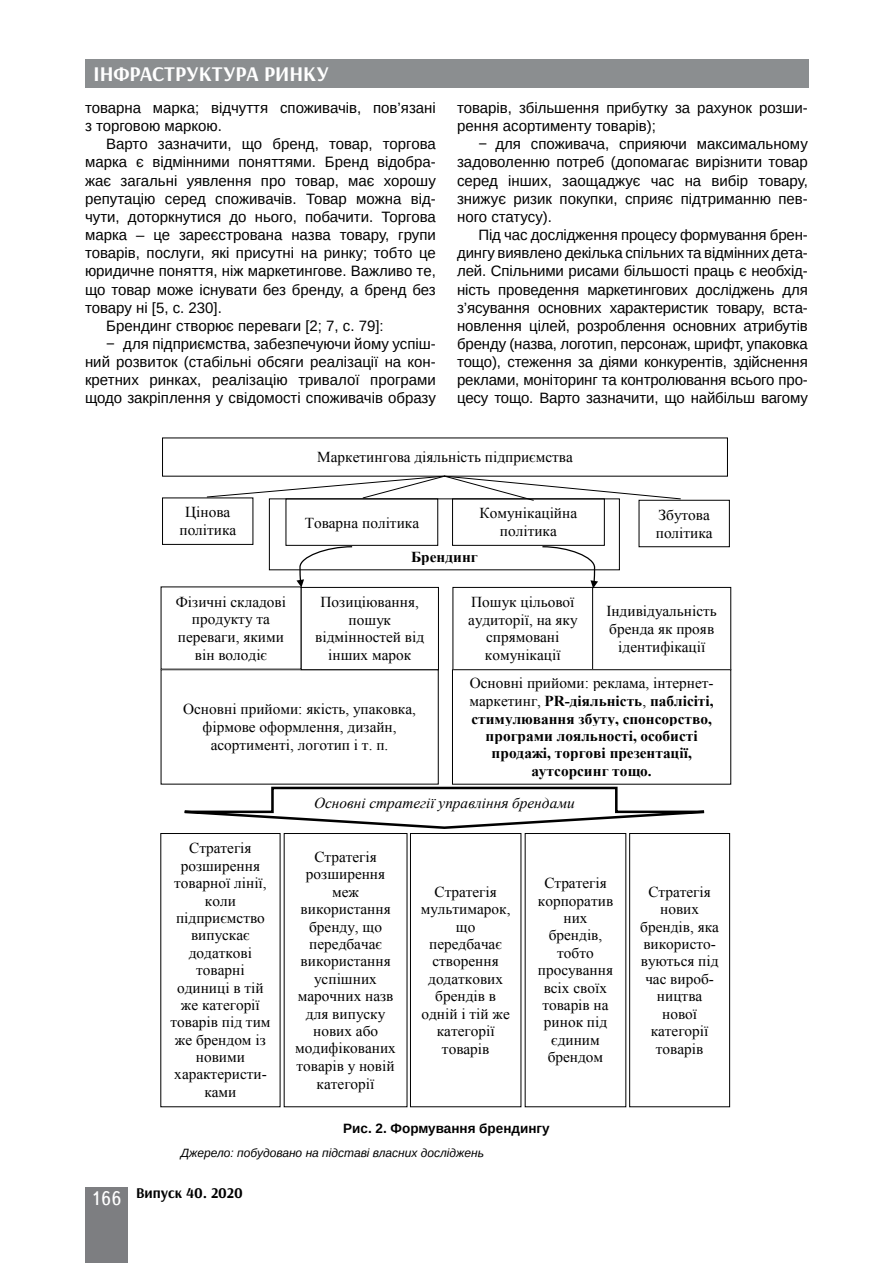
<style>
.page{position:relative;width:893px;height:1263px;background:#fff}
.page>*{position:absolute;margin:0;border:0;box-sizing:border-box;transform-origin:0 0}
.t1{font:700 21px "Arsenal";color:#fff}
.t2{font:15.15px/17.4px "Times New Roman";color:#000;text-align:center}
.t3{font:700 15.15px/17.4px "Times New Roman";color:#000;text-align:center}
.t4{font:italic 15.15px "Times New Roman";color:#000}
.t5{font:15px/18.1px "Arimo";color:#000}
.t6{font:700 15px "Arsenal";color:#000}
.t7{font:700 13.5px "Arimo";color:#000}
.t8{font:italic 12px "Arimo";color:#000}
.s1{font-weight:400}
.s2{font-family:"Ukrainian Text";font-weight:400;font-size:19.5px;color:#fff}
</style>
<div class="page">
<div style="left:85px;top:59px;width:723px;height:29px;background:#8b8e90"></div>
<div style="left:85px;top:1186px;width:43px;height:76px;background:#7d7e81"></div>
<div style="left:162px;top:497px;width:91px;height:48px;border:1px solid #000"></div>
<div style="left:285px;top:498px;width:153px;height:48px;border:1px solid #000"></div>
<div style="left:452px;top:498px;width:153px;height:48px;border:1px solid #000"></div>
<div style="left:410px;top:833px;width:111px;height:274px;border:1px solid #000"></div>
<div style="left:301px;top:587px;width:138px;height:83px;border:1px solid #000"></div>
<div style="left:269px;top:498px;width:351px;height:72px;border:1px solid #000"></div>
<svg style="left:206px;top:475px;width:475px;height:26px"></svg>
<div style="left:592px;top:587px;width:139px;height:83px;border:1px solid #000"></div>
<svg style="left:296px;top:545px;width:57px;height:42px"></svg>
<svg style="left:541px;top:545px;width:57px;height:43px"></svg>
<div style="left:452px;top:669px;width:279px;height:116px;border:1px solid #000"></div>
<svg style="left:184px;top:786px;width:521px;height:43px"></svg>
<div style="left:629px;top:833px;width:101px;height:274px;border:1px solid #000"></div>
<h1 class="t1" style="left:94px;top:61px;width:237px">ІНФРАСТРУКТУРА РИНКУ</h1>
<p class="t5" style="left:85px;top:99px;width:352px">товарна марка; відчуття споживачів, пов’язані з торговою маркою.</p>
<p class="t5" style="left:106px;top:135px;width:331px">Варто зазначити, що бренд, товар, торгова</p>
<p class="t5" style="left:85px;top:153px;width:352px">марка є відмінними поняттями. Бренд відобра-</p>
<p class="t5" style="left:85px;top:171px;width:352px">жає загальні уявлення про товар, має хорошу</p>
<p class="t5" style="left:85px;top:190px;width:352px">репутацію серед споживачів. Товар можна від-</p>
<p class="t5" style="left:85px;top:208px;width:352px">чути, доторкнутися до нього, побачити. Торгова</p>
<p class="t5" style="left:85px;top:226px;width:352px">марка – це зареєстрована назва товару, групи</p>
<p class="t5" style="left:85px;top:244px;width:352px">товарів, послуги, які присутні на ринку; тобто це</p>
<p class="t5" style="left:85px;top:262px;width:352px">юридичне поняття, ніж маркетингове. Важливо те,</p>
<p class="t5" style="left:85px;top:280px;width:352px">що товар може існувати без бренду, а бренд без</p>
<p class="t5" style="left:85px;top:298px;width:138px">товару ні [5, с. 230].</p>
<p class="t5" style="left:106px;top:317px;width:279px">Брендинг створює переваги [2; 7, с. 79]:</p>
<p class="t5" style="left:106px;top:335px;width:331px">− для підприємства, забезпечуючи йому успіш-</p>
<p class="t5" style="left:85px;top:353px;width:352px">ний розвиток (стабільні обсяги реалізації на кон-</p>
<p class="t5" style="left:85px;top:371px;width:352px">кретних ринках, реалізацію тривалої програми</p>
<p class="t5" style="left:85px;top:389px;width:352px">щодо закріплення у свідомості споживачів образу</p>
<p class="t5" style="left:457px;top:99px;width:352px">товарів, збільшення прибутку за рахунок розши&shy;рення асортименту товарів);</p>
<p class="t5" style="left:457px;top:135px;width:352px;text-align:justify;text-indent:21px">− для споживача, сприяючи максимальному задоволенню потреб (допомагає вирізнити товар серед інших, заощаджує час на вибір товару, знижує ризик покупки, сприяє підтриманню пев&shy;ного статусу).</p>
<p class="t5" style="left:457px;top:226px;width:352px;text-align:justify;text-indent:21px">Під час дослідження процесу формування брен&shy;дингу виявлено декілька спільних та відмінних дета&shy;лей. Спільними рисами більшості праць є необхід&shy;ність проведення маркетингових досліджень для з’ясування основних характеристик товару, вста&shy;новлення цілей, розроблення основних атрибутів бренду (назва, логотип, персонаж, шрифт, упаковка тощо), стеження за діями конкурентів, здійснення реклами, моніторинг та контролювання всього про&shy;цесу тощо. Варто зазначити, що найбільш вагому</p>
<p class="t2" style="left:317px;top:448px;width:257px">Маркетингова діяльність підприємства</p>
<p class="t2" style="left:179px;top:503px;width:58px;line-height:18px">Цінова політика</p>
<p class="t2" style="left:305px;top:514px;width:116px">Товарна політика</p>
<p class="t2" style="left:480px;top:504px;width:99px;line-height:18px">Комунікаційна політика</p>
<p class="t2" style="left:656px;top:505px;width:58px;line-height:17.9px;text-align:left">Збутова політика</p>
<p class="t3" style="left:411px;top:548px;width:68px">Брендинг</p>
<p class="t2" style="left:468px;top:593px;width:111px">Пошук цільової аудиторії, на яку спрямовані комунікації</p>
<p class="t2" style="left:606px;top:602px;width:112px">Індивідуальність бренда як прояв ідентифікації</p>
<p class="t3" style="left:469px;top:674px;width:246px"><span class="s1">Основні прийоми: реклама, інтернет&shy;маркетинг,</span> PR-діяльність<span class="s1">,</span> паблісіті, стимулювання збуту, спонсорство, програми лояльності, особисті продажі, торгові презентації, аутсорсинг тощо.</p>
<p class="t4" style="left:314px;top:792px;width:262px">Основні стратегії управління брендами</p>
<p class="t2" style="left:176px;top:593px;width:112px">Фізичні складові продукту та переваги, якими він володіє</p>
<p class="t2" style="left:315px;top:593px;width:110px">Позиціювання, пошук відмінностей від інших марок</p>
<p class="t2" style="left:183px;top:700px;width:234px">Основні прийоми: якість, упаковка, фірмове оформлення, дизайн, асортименті, логотип і т. п.</p>
<p class="t2" style="left:171px;top:839px;width:102px">Стратегія розширення товарної лінії, коли підприємство випускає додаткові товарні одиниці в тій же категорії товарів під тим же брендом із новими характеристи&shy;ками</p>
<p class="t2" style="left:295px;top:848px;width:102px">Стратегія розширення меж використання бренду, що передбачає використання успішних марочних назв для випуску нових або модифікованих товарів у новій категорії</p>
<p class="t2" style="left:421px;top:883px;width:91px">Стратегія мультимарок, що передбачає створення додаткових брендів в одній і тій же категорії товарів</p>
<p class="t2" style="left:538px;top:874px;width:77px">Стратегія корпоратив них брендів, тобто просування всіх своїх товарів на ринок під єдиним брендом</p>
<p class="t2" style="left:640px;top:883px;width:80px">Стратегія нових брендів, яка використо&shy;вуються під час вироб&shy;ництва нової категорії товарів</p>
<p class="t7" style="left:343px;top:1119px;width:208px">Рис. 2. Формування брендингу</p>
<p class="t8" style="left:181px;top:1144px;width:305px">Джерело: побудовано на підставі власних досліджень</p>
<p class="t6" style="left:91px;top:1183px;width:153px"><span class="s2">166</span> Випуск 40. 2020</p>
</div>
